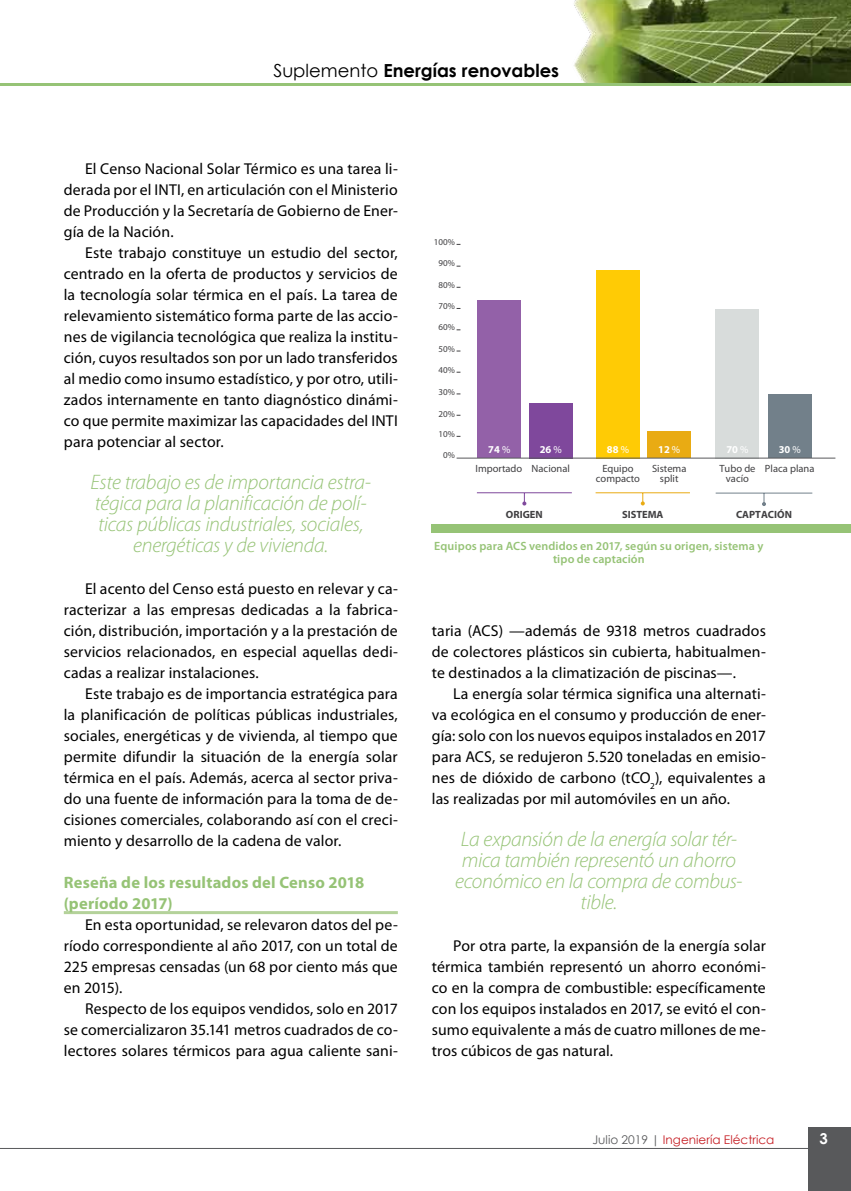
<style>
.page{position:relative;width:851px;height:1191px;background:#fff}
.page>*{position:absolute;margin:0;border:0;box-sizing:border-box;transform-origin:0 0}
.t1{font:italic 300 21px/21px "Myriad Pro";letter-spacing:-.015em;color:#96c376;text-align:center}
.t2{font:700 18px "Century Gothic";color:#000}
.t3{font:700 16.5px/21px "Myriad Pro";letter-spacing:.01em;color:#96c376}
.t4{font:15.75px/21px "Myriad Pro";letter-spacing:.005em;color:#000;text-align:justify}
.t5{font:700 15px "Century Gothic";color:#fff}
.t6{font:600 12px/13.5px "Myriad Pro";letter-spacing:.01em;color:#96c376;text-align:center}
.t7{font:12px "Century Gothic";color:#c61d23}
.t8{font:10.5px/9.9px "Myriad Pro";color:#414042;text-align:center}
.t9{font:700 10.5px "Myriad Pro";color:#414042}
.t10{font:700 10.5px "Myriad Pro";color:#fff}
.t11{font:9px "Myriad Pro";color:#414042}
.s1{font-weight:400}
.s2{color:#58595b}
</style>
<div class="page">
<hr style="left:0;top:1148px;width:850px;height:1px;background:#58595b">
<div style="left:808px;top:1127px;width:42px;height:64px;background:#58595b"></div>
<img style="left:573px;top:0;width:277px;height:83px">
<hr style="left:0;top:83px;width:850px;height:2px;background:#96c376">
<hr style="left:64px;top:911px;width:334px;height:3px;background:#b4d29a">
<div style="left:477px;top:301px;width:43px;height:157px;background:#9361a8"></div>
<div style="left:529px;top:403px;width:43px;height:55px;background:#7f489c"></div>
<div style="left:596px;top:270px;width:43px;height:188px;background:#ffcb05"></div>
<div style="left:647px;top:432px;width:44px;height:26px;background:#e9ab13"></div>
<div style="left:715px;top:309px;width:44px;height:149px;background:#d8dcdb"></div>
<div style="left:767px;top:394px;width:44px;height:64px;background:#72808a"></div>
<hr style="left:477px;top:492px;width:94px;height:1px;background:#7f489c">
<svg style="left:522px;top:493px;width:4px;height:12px"></svg>
<hr style="left:595px;top:492px;width:94px;height:1px;background:#e9ab13">
<svg style="left:640px;top:493px;width:4px;height:12px"></svg>
<hr style="left:715px;top:493px;width:97px;height:1px;background:#72808a">
<svg style="left:761px;top:493px;width:4px;height:13px"></svg>
<hr style="left:456px;top:458px;width:379px;height:1px;background:#58595b">
<div style="left:432px;top:524px;width:418px;height:8px;background:#96c376"></div>
<p class="t2" style="left:273px;top:56px;width:287px"><span class="s1">Suplemento</span> Energías renovables</p>
<p class="t4" style="left:64px;top:159px;width:335px;text-indent:21px">El Censo Nacional Solar Térmico es una tarea li&shy;derada por el INTI, en articulación con el Ministerio de Producción y la Secretaría de Gobierno de Ener&shy;gía de la Nación.</p>
<p class="t4" style="left:64px;top:243px;width:335px;text-indent:21px">Este trabajo constituye un estudio del sector, centrado en la oferta de productos y servicios de la tecnología solar térmica en el país. La tarea de relevamiento sistemático forma parte de las accio&shy;nes de vigilancia tecnológica que realiza la institu&shy;ción, cuyos resultados son por un lado transferidos al medio como insumo estadístico, y por otro, utili&shy;zados internamente en tanto diagnóstico dinámi&shy;co que permite maximizar las capacidades del INTI para potenciar al sector.</p>
<h1 class="t1" style="left:91px;top:472px;width:282px">Este trabajo es de importancia estra&shy;tégica para la planificación de polí&shy;ticas públicas industriales, sociales, energéticas y de vivienda.</h1>
<p class="t4" style="left:64px;top:579px;width:335px;text-indent:21px">El acento del Censo está puesto en relevar y ca&shy;racterizar a las empresas dedicadas a la fabrica&shy;ción, distribución, importación y a la prestación de servicios relacionados, en especial aquellas dedi&shy;cadas a realizar instalaciones.</p>
<p class="t4" style="left:64px;top:684px;width:335px;text-indent:21px">Este trabajo es de importancia estratégica para la planificación de políticas públicas industriales, sociales, energéticas y de vivienda, al tiempo que permite difundir la situación de la energía solar térmica en el país. Además, acerca al sector priva&shy;do una fuente de información para la toma de de&shy;cisiones comerciales, colaborando así con el creci&shy;miento y desarrollo de la cadena de valor.</p>
<p class="t3" style="left:64px;top:872px;width:302px">Reseña de los resultados del Censo 2018 (período 2017)</p>
<p class="t4" style="left:64px;top:915px;width:335px;text-indent:21px">En esta oportunidad, se relevaron datos del pe&shy;ríodo correspondiente al año 2017, con un total de 225 empresas censadas (un 68 por ciento más que en 2015).</p>
<p class="t4" style="left:64px;top:999px;width:335px;text-indent:21px">Respecto de los equipos vendidos, solo en 2017 se comercializaron 35.141 metros cuadrados de co&shy;lectores solares térmicos para agua caliente sani-</p>
<p class="t11" style="left:434px;top:237px;width:22px">100%</p>
<p class="t11" style="left:438px;top:258px;width:18px">90%</p>
<p class="t11" style="left:438px;top:279px;width:18px">80%</p>
<p class="t11" style="left:438px;top:301px;width:18px">70%</p>
<p class="t11" style="left:438px;top:322px;width:18px">60%</p>
<p class="t11" style="left:438px;top:365px;width:18px">40%</p>
<p class="t11" style="left:438px;top:344px;width:18px">50%</p>
<p class="t11" style="left:438px;top:387px;width:18px">30%</p>
<p class="t11" style="left:438px;top:408px;width:18px">20%</p>
<p class="t11" style="left:438px;top:429px;width:18px">10%</p>
<p class="t11" style="left:443px;top:450px;width:13px">0%</p>
<p class="t10" style="left:488px;top:444px;width:24px">74 <span class="s1">%</span></p>
<p class="t8" style="left:475px;top:463px;width:48px">Importado</p>
<p class="t10" style="left:539px;top:444px;width:24px">26 <span class="s1">%</span></p>
<p class="t8" style="left:531px;top:463px;width:40px">Nacional</p>
<p class="t10" style="left:606px;top:444px;width:24px">88 <span class="s1">%</span></p>
<p class="t8" style="left:595px;top:463px;width:46px">Equipo compacto</p>
<p class="t10" style="left:658px;top:444px;width:24px">12 <span class="s1">%</span></p>
<p class="t8" style="left:652px;top:463px;width:36px">Sistema split</p>
<p class="t10" style="left:726px;top:444px;width:24px">70 <span class="s1">%</span></p>
<p class="t8" style="left:719px;top:463px;width:38px">Tubo de vacío</p>
<p class="t10" style="left:778px;top:444px;width:24px">30 <span class="s1">%</span></p>
<p class="t8" style="left:764px;top:463px;width:51px">Placa plana</p>
<p class="t9" style="left:506px;top:509px;width:38px">ORIGEN</p>
<p class="t9" style="left:622px;top:509px;width:43px">SISTEMA</p>
<p class="t9" style="left:736px;top:509px;width:57px">CAPTACIÓN</p>
<p class="t6" style="left:434px;top:539px;width:330px">Equipos para ACS vendidos en 2017, según su origen, sistema y tipo de captación</p>
<p class="t4" style="left:432px;top:621px;width:335px">taria (ACS) —además de 9318 metros cuadrados de colectores plásticos sin cubierta, habitualmen&shy;te destinados a la climatización de piscinas—.</p>
<p class="t4" style="left:432px;top:684px;width:335px;text-indent:21px">La energía solar térmica significa una alternati&shy;va ecológica en el consumo y producción de ener&shy;gía: solo con los nuevos equipos instalados en 2017 para ACS, se redujeron 5.520 toneladas en emisio&shy;nes de dióxido de carbono (tCO<sub>2</sub>), equivalentes a las realizadas por mil automóviles en un año.</p>
<h1 class="t1" style="left:455px;top:829px;width:289px">La expansión de la energía solar tér&shy;mica también representó un ahorro económico en la compra de combus&shy;tible.</h1>
<p class="t4" style="left:432px;top:936px;width:335px;text-indent:21px">Por otra parte, la expansión de la energía solar térmica también representó un ahorro económi&shy;co en la compra de combustible: específicamente con los equipos instalados en 2017, se evitó el con&shy;sumo equivalente a más de cuatro millones de me&shy;tros cúbicos de gas natural.</p>
<p class="t7" style="left:592px;top:1131px;width:183px"><span class="s2">Julio 2019 |</span> Ingeniería Eléctrica</p>
<p class="t5" style="left:819px;top:1127px;width:10px">3</p>
</div>
